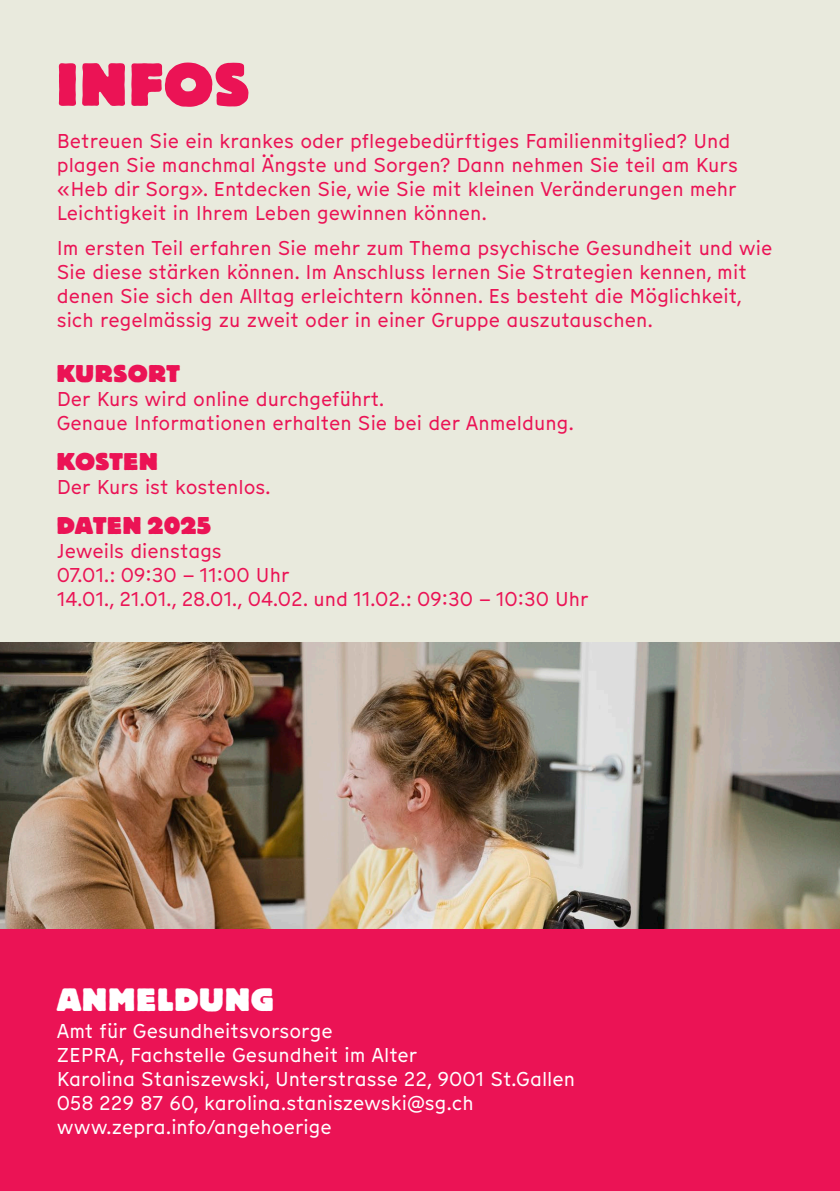
<style>
.page{position:relative;width:840px;height:1191px;background:#fff}
.page>*{position:absolute;margin:0;border:0;box-sizing:border-box;transform-origin:0 0}
.t1{font:800 60px "Block BE";letter-spacing:.03em;color:#eb1355}
.t2{font:800 32px "Block BE";letter-spacing:.04em;color:#fff}
.t3{font:800 24px "Block BE";letter-spacing:.025em;color:#eb1355}
.t4{font:20px/24px "Munken Sans";color:#eb1355}
.t5{font:20px/24px "Munken Sans";color:#fff}
</style>
<div class="page">
<div style="left:0;top:0;width:839px;height:1191px;background:#e9eadd"></div>
<div style="left:0;top:928px;width:839px;height:263px;background:#eb1355"></div>
<img style="left:0;top:642px;width:839px;height:286px">
<h1 class="t1" style="left:57px;top:51px;width:194px">INFOS</h1>
<p class="t4" style="left:57px;top:128px;width:682px">Betreuen Sie ein krankes oder pflegebedürftiges Familienmitglied? Und plagen Sie manchmal Ängste und Sorgen? Dann nehmen Sie teil am Kurs «Heb dir Sorg». Entdecken Sie, wie Sie mit kleinen Veränderungen mehr Leichtigkeit in Ihrem Leben gewinnen können.</p>
<p class="t4" style="left:57px;top:236px;width:716px">Im ersten Teil erfahren Sie mehr zum Thema psychische Gesundheit und wie Sie diese stärken können. Im Anschluss lernen Sie Strategien kennen, mit denen Sie sich den Alltag erleichtern können. Es besteht die Möglichkeit, sich regelmässig zu zweit oder in einer Gruppe auszutauschen.</p>
<p class="t3" style="left:57px;top:360px;width:125px">KURSORT</p>
<p class="t4" style="left:57px;top:386px;width:518px">Der Kurs wird online durchgeführt.<br>Genaue Informationen erhalten Sie bei der Anmeldung.</p>
<p class="t3" style="left:57px;top:448px;width:102px">KOSTEN</p>
<p class="t4" style="left:57px;top:474px;width:215px">Der Kurs ist kostenlos.</p>
<p class="t3" style="left:57px;top:512px;width:156px">DATEN 2025</p>
<p class="t4" style="left:57px;top:538px;width:533px">Jeweils dienstags<br>07.01.: 09:30 – 11:00 Uhr<br>14.01., 21.01., 28.01., 04.02. und 11.02.: 09:30 – 10:30 Uhr</p>
<h2 class="t2" style="left:57px;top:982px;width:218px">ANMELDUNG</h2>
<p class="t5" style="left:57px;top:1018px;width:519px">Amt für Gesundheitsvorsorge<br>ZEPRA, Fachstelle Gesundheit im Alter<br>Karolina Staniszewski, Unterstrasse 22, 9001 St.Gallen 058 229 87 60, karolina.staniszewski@sg.ch www.zepra.info/angehoerige</p>
</div>
